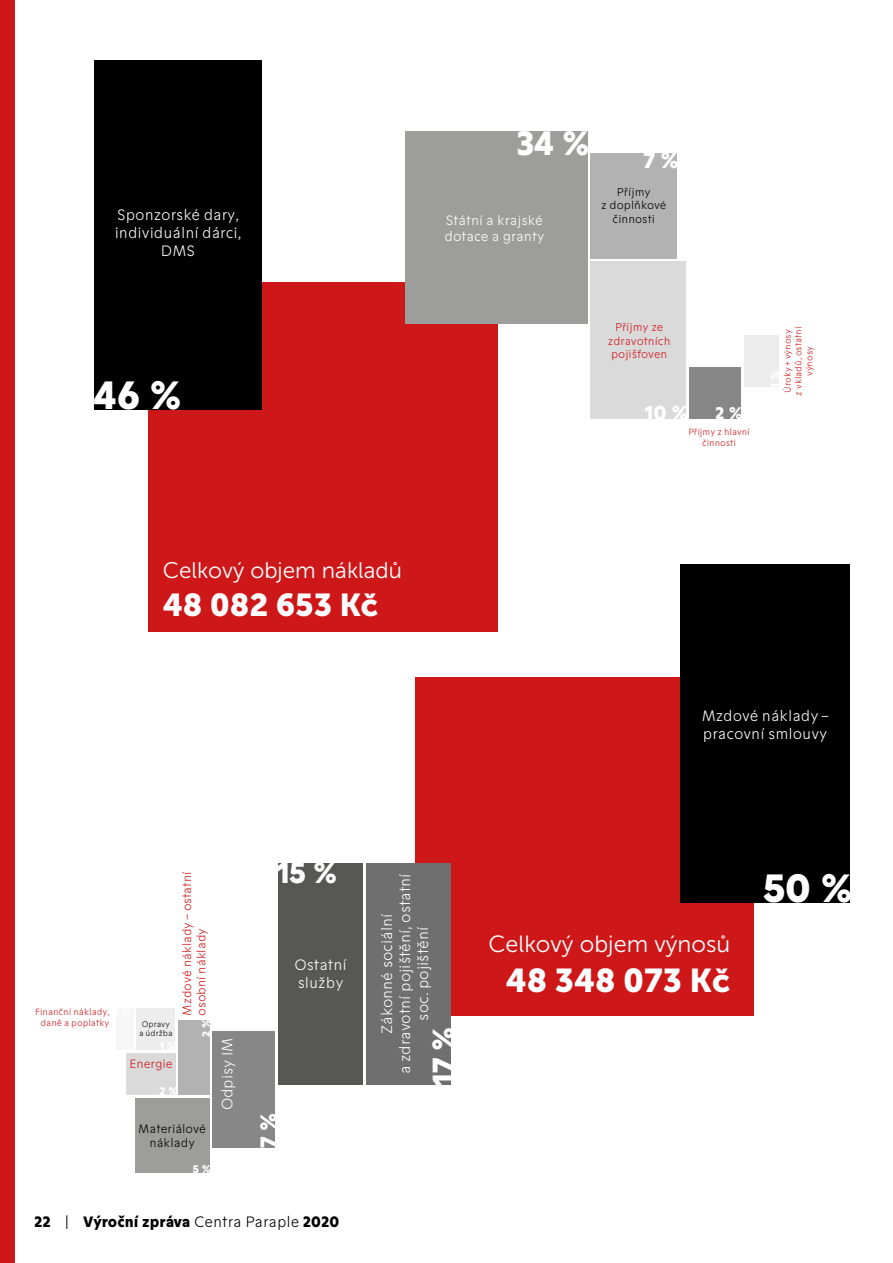
<style>
.page{position:relative;width:893px;height:1263px;background:#fff}
.page>*{position:absolute;margin:0;border:0;box-sizing:border-box;transform-origin:0 0}
.t1{font:900 39.3px "Motif";color:#fff}
.t2{font:900 33.75px "Motif";color:#fff}
.t3{font:32.85px "Museo Sans 900";color:#fff}
.t4{font:31.5px "Museo Sans 900";color:#fff}
.t5{font:900 29.55px "Motif";color:#fff}
.t6{font:23.4px "Museo Sans 300";color:#fff}
.t7{font:22.5px "Museo Sans 300";color:#fff}
.t8{font:900 22.5px "Motif";color:#fff}
.t9{font:900 22.2px "Motif";color:#fff}
.t10{font:900 20.25px "Motif";color:#fff}
.t11{font:900 16.8px "Motif";color:#fff}
.t12{font:300 15px/18px "Motif";color:#fff;text-align:center}
.t13{font:900 15px "Motif";color:#000}
.t14{font:300 13.5px/16.2px "Motif";color:#fff}
.t15{font:300 12px/14.4px "Motif";color:#cd1719}
.t16{font:300 12px/14.4px "Motif";color:#000;text-align:center}
.t17{font:300 11.25px/13.5px "Motif";color:#cd1719;text-align:center}
.t18{font:300 11.25px/13.5px "Motif";color:#000;text-align:center}
.t19{font:900 11.1px "Motif";color:#fff}
.t20{font:300 9px/10.8px "Motif";color:#cd1719;text-align:center}
.t21{font:300 8.1px/9.8px "Motif";color:#000;text-align:center}
.s1{font-weight:300}
</style>
<div class="page">
<div style="left:0;top:0;width:15px;height:1263px;background:#cd1719"></div>
<div style="left:148px;top:282px;width:350px;height:349px;background:#cd1719"></div>
<div style="left:94px;top:60px;width:168px;height:349px;background:#000"></div>
<div style="left:405px;top:131px;width:182px;height:193px;background:#9d9d9c"></div>
<div style="left:590px;top:262px;width:96px;height:157px;background:#dadada"></div>
<div style="left:590px;top:153px;width:87px;height:106px;background:#b3b2b2"></div>
<div style="left:689px;top:367px;width:52px;height:52px;background:#878787"></div>
<div style="left:744px;top:335px;width:35px;height:52px;background:#ededed"></div>
<div style="left:416px;top:677px;width:338px;height:338px;background:#cd1719"></div>
<div style="left:680px;top:564px;width:170px;height:338px;background:#000"></div>
<div style="left:278px;top:863px;width:85px;height:221px;background:#575756"></div>
<div style="left:366px;top:863px;width:84px;height:221px;background:#706f6f"></div>
<div style="left:213px;top:1031px;width:62px;height:117px;background:#878787"></div>
<div style="left:135px;top:1098px;width:75px;height:75px;background:#9d9d9c"></div>
<div style="left:178px;top:1020px;width:32px;height:75px;background:#b3b2b2"></div>
<div style="left:126px;top:1053px;width:49px;height:42px;background:#dadada"></div>
<div style="left:136px;top:1008px;width:39px;height:42px;background:#ededed"></div>
<div style="left:116px;top:1008px;width:18px;height:42px;background:#f6f6f6"></div>
<h2 class="t2" style="left:516px;top:123px;width:75px">34 %</h2>
<p class="t12" style="left:115px;top:206px;width:128px">Sponzorské dary, individuální dárci,<br>DMS</p>
<p class="t14" style="left:444px;top:212px;width:101px">Státní a krajské dotace a granty</p>
<h3 class="t8" style="left:644px;top:146px;width:37px">7 %</h3>
<p class="t18" style="left:601px;top:185px;width:67px">Příjmy<br>z doplňkové činnosti</p>
<h1 class="t1" style="left:94px;top:372px;width:90px">46 %</h1>
<p class="t17" style="left:608px;top:321px;width:64px">Příjmy ze zdravotních pojišťoven</p>
<h3 class="t10" style="left:645px;top:400px;width:45px">10 %</h3>
<p class="t11" style="left:715px;top:403px;width:29px">2 %</p>
<p class="t20" style="left:688px;top:427px;width:63px">Příjmy z hlavní činnosti</p>
<p class="t20" style="left:782px;top:396px;width:71px;rotate:-90deg">Úroky + výnosy z vkladů, ostatní výnosy</p>
<h3 class="t7" style="left:163px;top:558px;width:241px">Celkový objem nákladů</h3>
<h3 class="t4" style="left:163px;top:587px;width:217px">48 082 653 Kč</h3>
<p class="t12" style="left:702px;top:707px;width:129px;text-align:left">Mzdové náklady – pracovní smlouvy</p>
<p class="t20" style="left:35px;top:1006px;width:76px">Finanční náklady, daně a poplatky</p>
<p class="t21" style="left:139px;top:1019px;width:35px">Opravy a údržba</p>
<p class="t15" style="left:129px;top:1056px;width:45px">Energie</p>
<p class="t15" style="left:180px;top:1015px;width:145px;rotate:-90deg">Mzdové náklady – ostatní osobní náklady</p>
<p class="t19" style="left:200px;top:1037px;width:19px;rotate:-90deg">2 %</p>
<p class="t19" style="left:160px;top:1084px;width:19px">2 %</p>
<p class="t16" style="left:138px;top:1121px;width:69px">Materiálové náklady</p>
<p class="t19" style="left:193px;top:1162px;width:19px">5 %</p>
<p class="t12" style="left:218px;top:1110px;width:75px;rotate:-90deg">Odpisy IM</p>
<h3 class="t5" style="left:277px;top:855px;width:62px">15 %</h3>
<p class="t12" style="left:294px;top:956px;width:54px;text-align:left">Ostatní služby</p>
<h3 class="t9" style="left:255px;top:1148px;width:36px;rotate:-90deg">7 %</h3>
<p class="t13" style="left:34px;top:1213px;width:307px">22 <span class="s1">|</span> Výroční zpráva <span class="s1">Centra Paraple</span> 2020</p>
<p class="t12" style="left:378px;top:1074px;width:202px;rotate:-90deg">Zákonné sociální<br>a zdravotní pojištění, ostatní soc. pojištění</p>
<h3 class="t5" style="left:425px;top:1086px;width:60px;rotate:-90deg">17 %</h3>
<h3 class="t6" style="left:489px;top:931px;width:243px">Celkový objem výnosů</h3>
<h3 class="t3" style="left:506px;top:961px;width:226px">48 348 073 Kč</h3>
<h1 class="t1" style="left:763px;top:864px;width:91px">50 %</h1>
</div>
